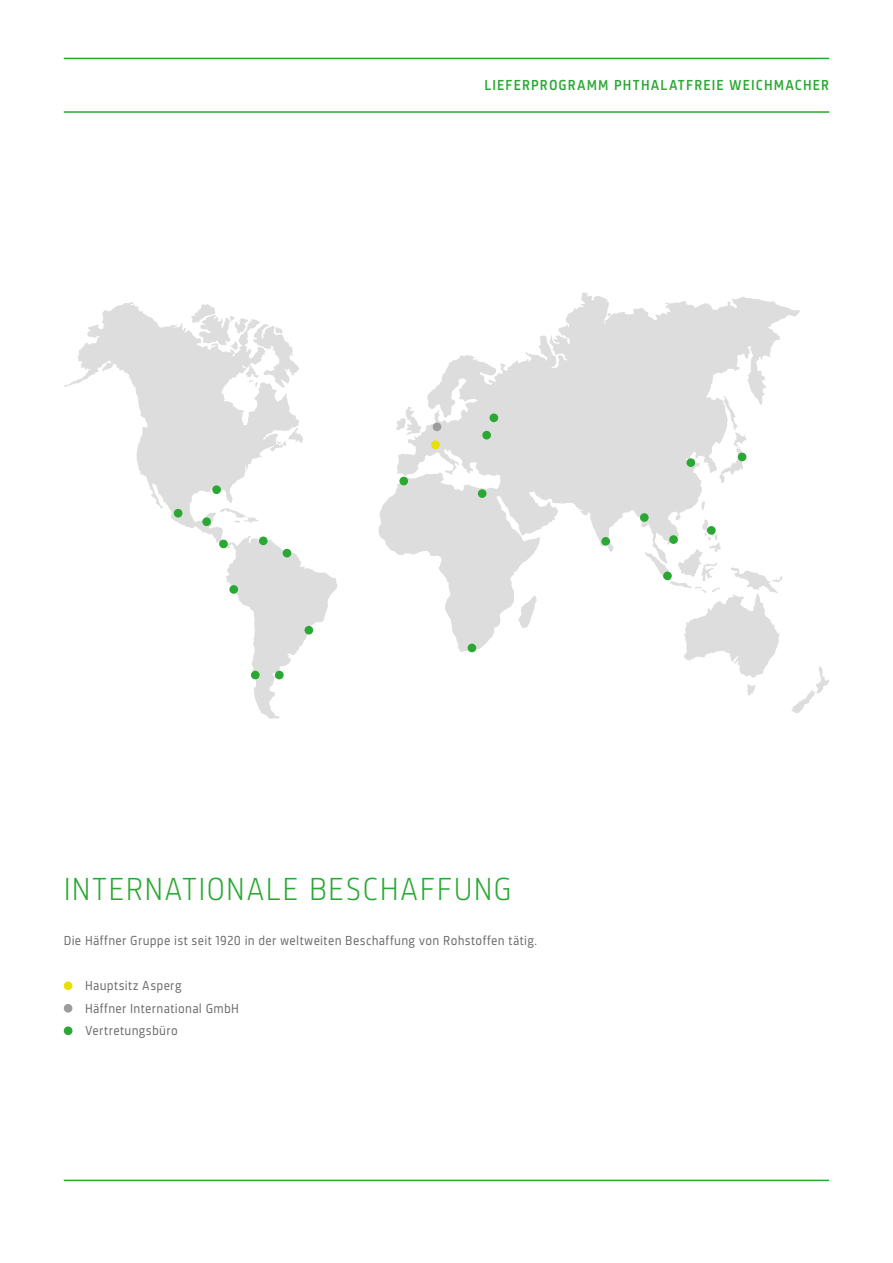
<style>
.page{position:relative;width:893px;height:1263px;background:#fff}
.page>*{position:absolute;margin:0;border:0;box-sizing:border-box;transform-origin:0 0}
.t1{font:300 33px "Sinews Sans Pro";letter-spacing:.04em;color:#2aa834}
.t2{font:500 15px "Sinews Sans Pro";letter-spacing:.07em;color:#2aa834}
.t3{font:13.5px/22.5px "Sinews Sans Pro";letter-spacing:.025em;color:#6e6e6e}
</style>
<div class="page">
<hr style="left:64px;top:58px;width:765px;height:1px;background:#2aa834">
<hr style="left:64px;top:111px;width:765px;height:2px;background:#2aa834">
<div style="left:64px;top:981px;width:8px;height:9px;background:#e8e000;border-radius:50%"></div>
<div style="left:64px;top:1004px;width:8px;height:9px;background:#9c9c9d;border-radius:50%"></div>
<div style="left:64px;top:1026px;width:8px;height:9px;background:#2aa834;border-radius:50%"></div>
<svg style="left:64px;top:292px;width:765px;height:427px"></svg>
<div style="left:202px;top:517px;width:9px;height:9px;background:#2aa834;border-radius:50%"></div>
<div style="left:399px;top:477px;width:9px;height:8px;background:#2aa834;border-radius:50%"></div>
<div style="left:478px;top:489px;width:8px;height:9px;background:#2aa834;border-radius:50%"></div>
<div style="left:482px;top:431px;width:9px;height:8px;background:#2aa834;border-radius:50%"></div>
<div style="left:490px;top:413px;width:8px;height:9px;background:#2aa834;border-radius:50%"></div>
<div style="left:601px;top:537px;width:9px;height:9px;background:#2aa834;border-radius:50%"></div>
<div style="left:707px;top:526px;width:9px;height:9px;background:#2aa834;border-radius:50%"></div>
<div style="left:663px;top:571px;width:9px;height:9px;background:#2aa834;border-radius:50%"></div>
<div style="left:669px;top:535px;width:9px;height:9px;background:#2aa834;border-radius:50%"></div>
<div style="left:686px;top:458px;width:9px;height:9px;background:#2aa834;border-radius:50%"></div>
<div style="left:305px;top:626px;width:8px;height:8px;background:#2aa834;border-radius:50%"></div>
<div style="left:468px;top:644px;width:8px;height:8px;background:#2aa834;border-radius:50%"></div>
<div style="left:219px;top:540px;width:9px;height:8px;background:#2aa834;border-radius:50%"></div>
<div style="left:212px;top:485px;width:9px;height:9px;background:#2aa834;border-radius:50%"></div>
<div style="left:259px;top:536px;width:9px;height:9px;background:#2aa834;border-radius:50%"></div>
<div style="left:283px;top:549px;width:8px;height:8px;background:#2aa834;border-radius:50%"></div>
<div style="left:275px;top:671px;width:9px;height:8px;background:#2aa834;border-radius:50%"></div>
<div style="left:229px;top:585px;width:9px;height:9px;background:#2aa834;border-radius:50%"></div>
<div style="left:251px;top:671px;width:9px;height:8px;background:#2aa834;border-radius:50%"></div>
<div style="left:433px;top:422px;width:8px;height:9px;background:#9c9c9d;border-radius:50%"></div>
<div style="left:431px;top:440px;width:9px;height:9px;background:#e8e000;border-radius:50%"></div>
<div style="left:174px;top:509px;width:8px;height:8px;background:#2aa834;border-radius:50%"></div>
<div style="left:738px;top:453px;width:8px;height:8px;background:#2aa834;border-radius:50%"></div>
<div style="left:640px;top:513px;width:9px;height:9px;background:#2aa834;border-radius:50%"></div>
<hr style="left:64px;top:1179px;width:765px;height:2px;background:#2aa834">
<p class="t2" style="left:484px;top:77px;width:140px">LIEFERPROGRAMM PHTHALATF</p>
<p class="t2" style="left:694px;top:77px;width:101px">REIE WEICHMACH</p>
<p class="t2" style="left:813px;top:77px;width:18px">ER</p>
<h1 class="t1" style="left:64px;top:871px;width:450px">INTERNATIONALE BESCHAFFUNG</h1>
<p class="t3" style="left:64px;top:929px;width:475px">Die Häffner Gruppe ist seit 1920 in der weltweiten Beschaffung von Rohstoffen tätig.</p>
<p class="t3" style="left:85px;top:974px;width:155px">Hauptsitz Asperg<br>Häffner International GmbH<br>Vertretungsbüro</p>
</div>
